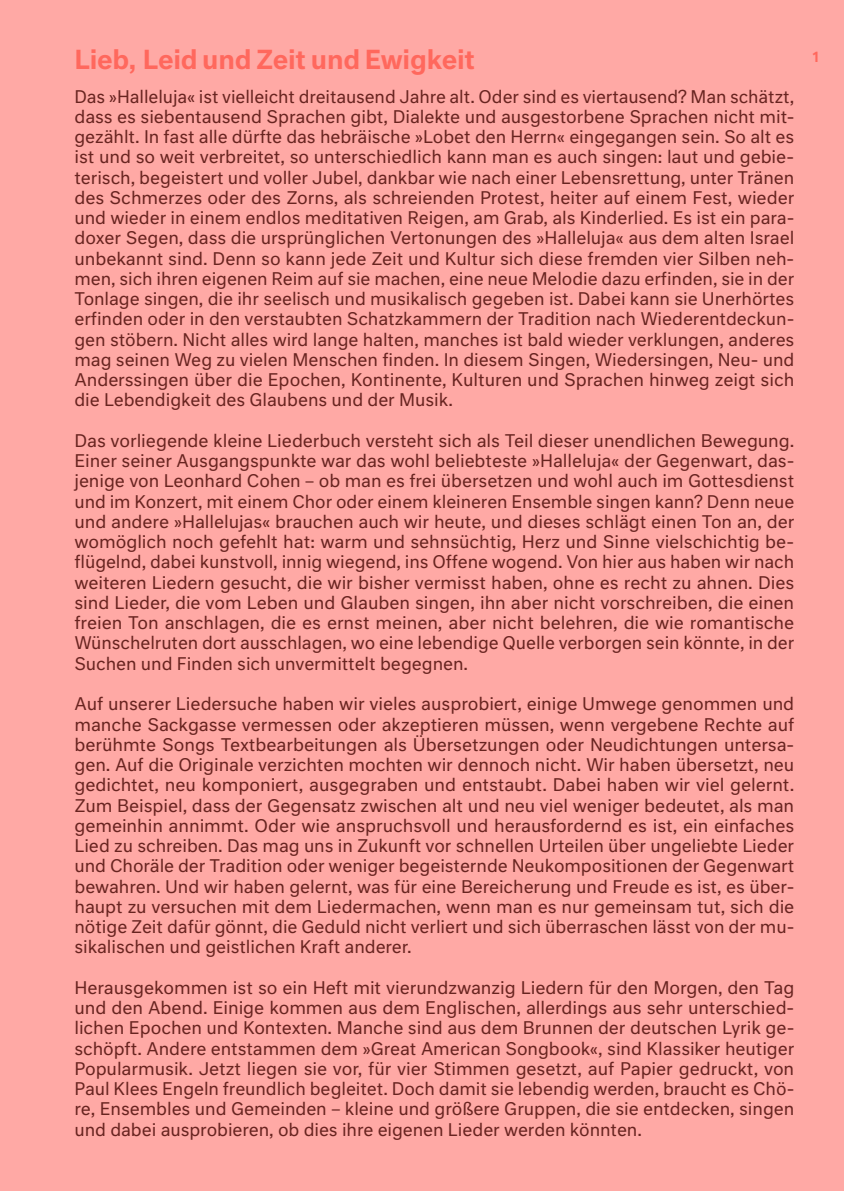
<style>
.page{position:relative;width:844px;height:1191px;background:#fff}
.page>*{position:absolute;margin:0;border:0;box-sizing:border-box;transform-origin:0 0}
.t1{font:500 25.55px "Neutral Std";letter-spacing:-.01em;color:#ff685d}
.t2{font:16.97px/20.3px "Neutral Std";letter-spacing:-.005em;color:#682420;text-align:justify}
.t3{font:500 13.65px "Neutral Std";color:#ff685d}
</style>
<div class="page">
<div style="left:0;top:0;width:843px;height:1191px;background:#ffa9a5"></div>
<h1 class="t1" style="left:74px;top:42px;width:402px">Lieb, Leid und Zeit und Ewigkeit</h1>
<p class="t2" style="left:74px;top:86px;width:721px">Das »Halleluja« ist vielleicht dreitausend Jahre alt. Oder sind es viertausend? Man schätzt, dass es siebentausend Sprachen gibt, Dialekte und ausgestorbene Sprachen nicht mit&shy;gezählt. In fast alle dürfte das hebräische »Lobet den Herrn« eingegangen sein. So alt es ist und so weit verbreitet, so unterschiedlich kann man es auch singen: laut und gebie&shy;terisch, begeistert und voller Jubel, dankbar wie nach einer Lebensrettung, unter Tränen des Schmerzes oder des Zorns, als schreienden Protest, heiter auf einem Fest, wieder und wieder in einem endlos meditativen Reigen, am Grab, als Kinderlied. Es ist ein para&shy;doxer Segen, dass die ursprünglichen Vertonungen des »Halleluja« aus dem alten Israel unbekannt sind. Denn so kann jede Zeit und Kultur sich diese fremden vier Silben neh&shy;men, sich ihren eigenen Reim auf sie machen, eine neue Melodie dazu erfinden, sie in der Tonlage singen, die ihr seelisch und musikalisch gegeben ist. Dabei kann sie Unerhörtes erfinden oder in den verstaubten Schatzkammern der Tradition nach Wiederentdeckun&shy;gen stöbern. Nicht alles wird lange halten, manches ist bald wieder verklungen, anderes mag seinen Weg zu vielen Menschen finden. In diesem Singen, Wiedersingen, Neu- und Anderssingen über die Epochen, Kontinente, Kulturen und Sprachen hinweg zeigt sich die Lebendigkeit des Glaubens und der Musik.</p>
<p class="t2" style="left:74px;top:430px;width:721px">Das vorliegende kleine Liederbuch versteht sich als Teil dieser unendlichen Bewegung.<br>Einer seiner Ausgangspunkte war das wohl beliebteste »Halleluja« der Gegenwart, das&shy;jenige von Leonhard Cohen – ob man es frei übersetzen und wohl auch im Gottesdienst und im Konzert, mit einem Chor oder einem kleineren Ensemble singen kann? Denn neue und andere »Hallelujas« brauchen auch wir heute, und dieses schlägt einen Ton an, der womöglich noch gefehlt hat: warm und sehnsüchtig, Herz und Sinne vielschichtig be&shy;flügelnd, dabei kunstvoll, innig wiegend, ins Offene wogend. Von hier aus haben wir nach weiteren Liedern gesucht, die wir bisher vermisst haben, ohne es recht zu ahnen. Dies sind Lieder, die vom Leben und Glauben singen, ihn aber nicht vorschreiben, die einen freien Ton anschlagen, die es ernst meinen, aber nicht belehren, die wie romantische Wünschelruten dort ausschlagen, wo eine lebendige Quelle verborgen sein könnte, in der Suchen und Finden sich unvermittelt begegnen.</p>
<p class="t2" style="left:74px;top:693px;width:721px">Auf unserer Liedersuche haben wir vieles ausprobiert, einige Umwege genommen und manche Sackgasse vermessen oder akzeptieren müssen, wenn vergebene Rechte auf berühmte Songs Textbearbeitungen als Übersetzungen oder Neudichtungen untersa&shy;gen. Auf die Originale verzichten mochten wir dennoch nicht. Wir haben übersetzt, neu gedichtet, neu komponiert, ausgegraben und entstaubt. Dabei haben wir viel gelernt.<br>Zum Beispiel, dass der Gegensatz zwischen alt und neu viel weniger bedeutet, als man gemeinhin annimmt. Oder wie anspruchsvoll und herausfordernd es ist, ein einfaches Lied zu schreiben. Das mag uns in Zukunft vor schnellen Urteilen über ungeliebte Lieder und Choräle der Tradition oder weniger begeisternde Neukompositionen der Gegenwart bewahren. Und wir haben gelernt, was für eine Bereicherung und Freude es ist, es über&shy;haupt zu versuchen mit dem Liedermachen, wenn man es nur gemeinsam tut, sich die nötige Zeit dafür gönnt, die Geduld nicht verliert und sich überraschen lässt von der mu&shy;sikalischen und geistli chen Kraft anderer.</p>
<p class="t2" style="left:74px;top:977px;width:721px">Herausgekommen ist so ein Heft mit vierundzwanzig Liedern für den Morgen, den Tag und den Abend. Einige kommen aus dem Englischen, allerdings aus sehr unterschied&shy;lichen Epochen und Kontexten. Manche sind aus dem Brunnen der deutschen Lyrik ge&shy;schöpft. Andere entstammen dem »Great American Songbook«, sind Klassiker heutiger Popularmusik. Jetzt liegen sie vor, für vier Stimmen gesetzt, auf Papier gedruckt, von Paul Klees Engeln freundlich begleitet. Doch damit sie lebendig werden, braucht es Chö&shy;re, Ensembles und Gemeinden – kleine und größere Gruppen, die sie entdecken, singen und dabei ausprobieren, ob dies ihre eigenen Lieder werden könnten.</p>
<p class="t3" style="left:812px;top:48px;width:8px">1</p>
</div>
